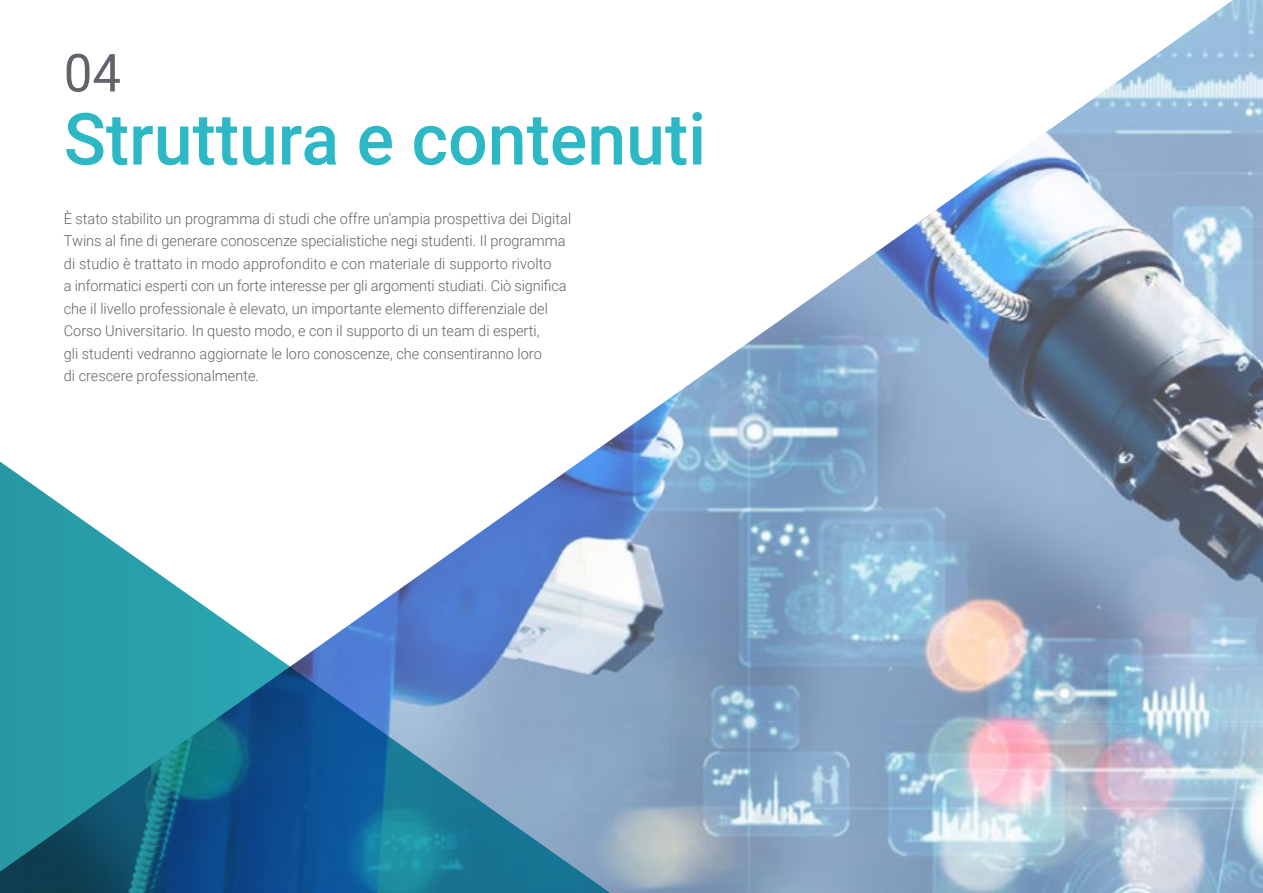
<style>
.page{position:relative;width:1263px;height:893px;background:#fff}
.page>*{position:absolute;margin:0;border:0;box-sizing:border-box;transform-origin:0 0}
.t1{font:500 72px "Roboto";color:#2db8c5}
.t2{font:52.5px "Roboto";color:#61646a}
.t3{font:300 15px/22.5px "Roboto";color:#61646a}
</style>
<div class="page">
<img style="left:602px;top:0;width:661px;height:893px">
<svg style="left:0;top:446px;width:640px;height:447px"></svg>
<h2 class="t2" style="left:64px;top:36px;width:59px">04</h2>
<h1 class="t1" style="left:64px;top:89px;width:644px">Struttura e contenuti</h1>
<p class="t3" style="left:64px;top:207px;width:509px">È stato stabilito un programma di studi che offre un'ampia prospettiva dei Digital Twins al fine di generare conoscenze specialistiche negi studenti. Il programma di studio è trattato in modo approfondito e con materiale di supporto rivolto<br>a informatici esperti con un forte interesse per gli argomenti studiati. Ciò significa che il livello professionale è elevato, un importante elemento differenziale del Corso Universitario. In questo modo, e con il supporto di un team di esperti,<br>gli studenti vedranno aggiornate le loro conoscenze, che consentiranno loro<br>di crescere professionalmente.</p>
</div>
